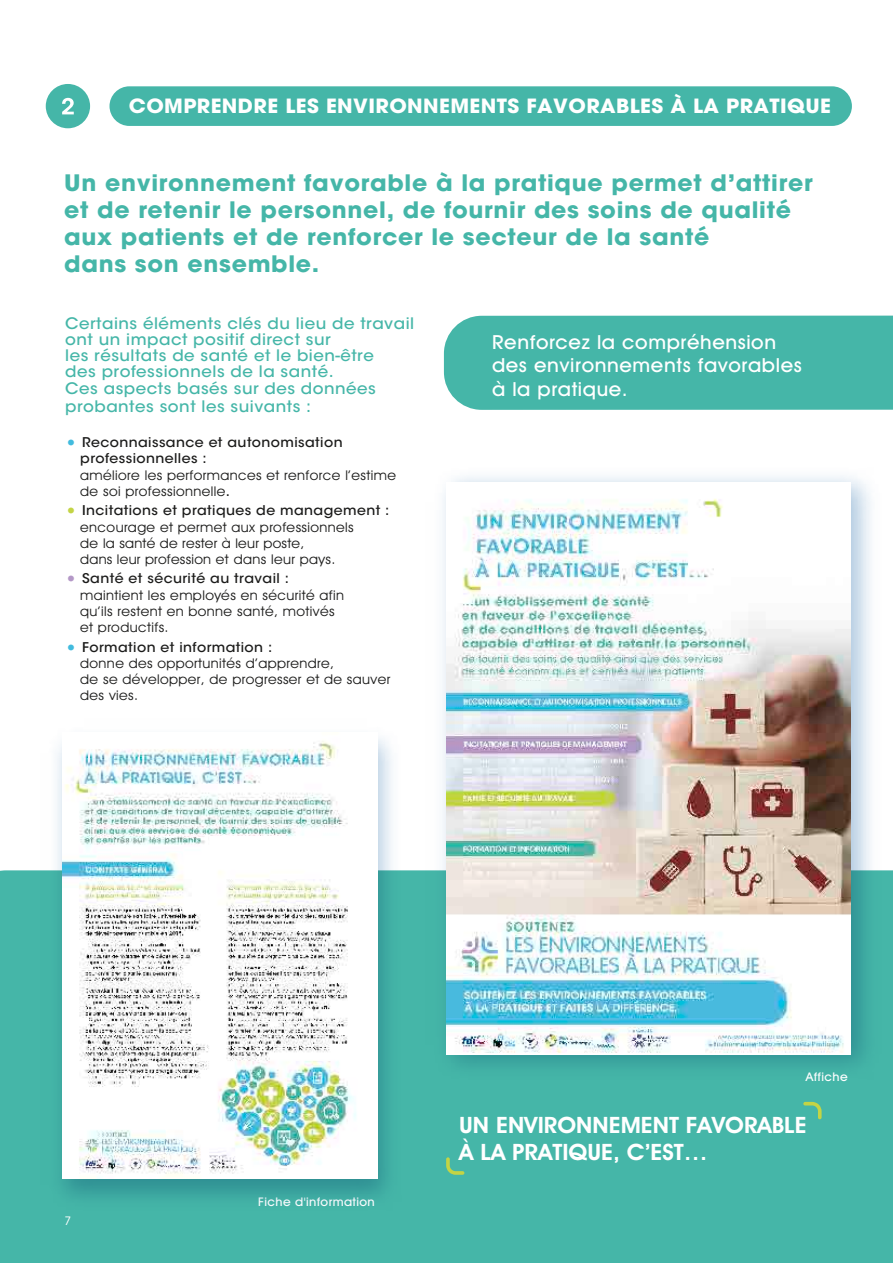
<style>
.page{position:relative;width:893px;height:1263px;background:#fff}
.page>*{position:absolute;margin:0;border:0;box-sizing:border-box;transform-origin:0 0}
.t1{font:600 22.65px/27.2px "Avant Garde IT Cby BT";color:#fff;scale:1.05 1}
.t2{font:700 22.5px/27px "Avant Garde";letter-spacing:.03em;color:#45b6a8;scale:1.05 1}
.t3{font:500 19.5px/23.4px "Avant Garde IT Cby BT";letter-spacing:.03em;color:#fff;scale:1.05 1}
.t4{font:700 19.5px "Avant Garde";letter-spacing:.02em;color:#fff;scale:1.05 1}
.t5{font:500 15.75px/16.2px "ITC Avant Garde Std";letter-spacing:.03em;color:#45b6a8;scale:1.05 1}
.t6{font:13.5px/16.2px "Avant Garde IT Cby BT";letter-spacing:.03em;color:#1b1b1a;scale:1.05 1}
.t7{font:500 13.35px/16.2px "ITC Avant Garde Std";letter-spacing:.03em;color:#1b1b1a;scale:1.05 1}
.t8{font:500 12px "Avant Garde IT Cby BT";letter-spacing:.03em;color:#fff;scale:1.05 1}
.t9{font:12px "Avant Garde IT Cby BT";color:#fff;scale:1.05 1}
.s1{font-family:"Avant Garde IT Cby BT";font-weight:400;font-size:20.25px;color:#41bbde}
.s2{font-family:"ITC Avant Garde Std";font-weight:500;font-size:13.35px}
.s3{font-family:"Avant Garde IT Cby BT";font-weight:400;font-size:20.25px;color:#c3d445}
.s4{font-family:"Avant Garde IT Cby BT";font-weight:400;font-size:20.25px;color:#b498c7}
</style>
<div class="page">
<div style="left:0;top:870px;width:893px;height:393px;background:#45b6a8"></div>
<div style="left:444px;top:316px;width:449px;height:94px;background:#45b6a8"></div>
<div style="left:110px;top:86px;width:742px;height:40px;background:#45b6a8;border-radius:20px"></div>
<div style="left:46px;top:84px;width:44px;height:44px;background:#45b6a8;border-radius:50%"></div>
<svg style="left:62px;top:98px;width:12px;height:16px"></svg>
<svg style="left:446px;top:1157px;width:18px;height:18px"></svg>
<svg style="left:803px;top:1102px;width:19px;height:17px"></svg>
<img style="left:40px;top:738px;width:369px;height:479px">
<img style="left:426px;top:476px;width:462px;height:612px">
<img style="left:446px;top:482px;width:402px;height:573px">
<img style="left:63px;top:738px;width:315px;height:440px">
<h3 class="t4" style="left:129px;top:93px;width:670px">COMPRENDRE LES ENVIRONNEMENTS FAVORABLES À LA PRATIQUE</h3>
<h2 class="t2" style="left:64px;top:169px;width:714px">Un environnement favorable à la pratique permet d’attirer et de retenir le personnel, de fournir des soins de qualité aux patients et de renforcer le secteur de la santé<br>dans son ensemble.</h2>
<p class="t5" style="left:65px;top:315px;width:334px">Certains éléments clés du lieu de travail ont un impact positif direct sur<br>les résultats de santé et le bien-être<br>des professionnels de la santé.<br>Ces aspects basés sur des données</p>
<p class="t5" style="left:65px;top:398px;width:236px">probantes sont les suivants :</p>
<p class="t7" style="left:80px;top:434px;width:251px;text-indent:-15px"><span class="s1">•</span> Reconnaissance et autonomisation professionnelles :</p>
<p class="t6" style="left:80px;top:467px;width:302px">améliore les performances et renforce l’estime de soi professionnelle<span class="s2">.</span></p>
<p class="t7" style="left:65px;top:502px;width:310px"><span class="s3">•</span> Incitations et pratiques de management :</p>
<p class="t6" style="left:80px;top:518px;width:262px">encourage et permet aux professionnels de la santé de rester à leur poste,<br>dans leur profession et dans leur pays.</p>
<p class="t7" style="left:65px;top:570px;width:215px"><span class="s4">•</span> Santé et sécurité au travail :</p>
<p class="t6" style="left:80px;top:587px;width:253px">maintient les employés en sécurité afin qu’ils restent en bonne santé, motivés et productifs.</p>
<p class="t7" style="left:65px;top:639px;width:199px"><span class="s1">•</span> Formation et information :</p>
<p class="t6" style="left:80px;top:655px;width:297px">donne des opportunités d’apprendre,<br>de se développer, de progresser et de sauver des vies.</p>
<h3 class="t3" style="left:492px;top:330px;width:296px">Renforcez la compréhension des environnements favorables à la pratique.</h3>
<p class="t9" style="left:64px;top:1213px;width:8px">7</p>
<p class="t8" style="left:258px;top:1194px;width:113px">Fiche d'information</p>
<p class="t8" style="left:806px;top:1069px;width:42px">Affiche</p>
<h1 class="t1" style="left:459px;top:1111px;width:332px">UN ENVIRONNEMENT FAVORABLE<br>À LA PRATIQUE, C’EST…</h1>
</div>
